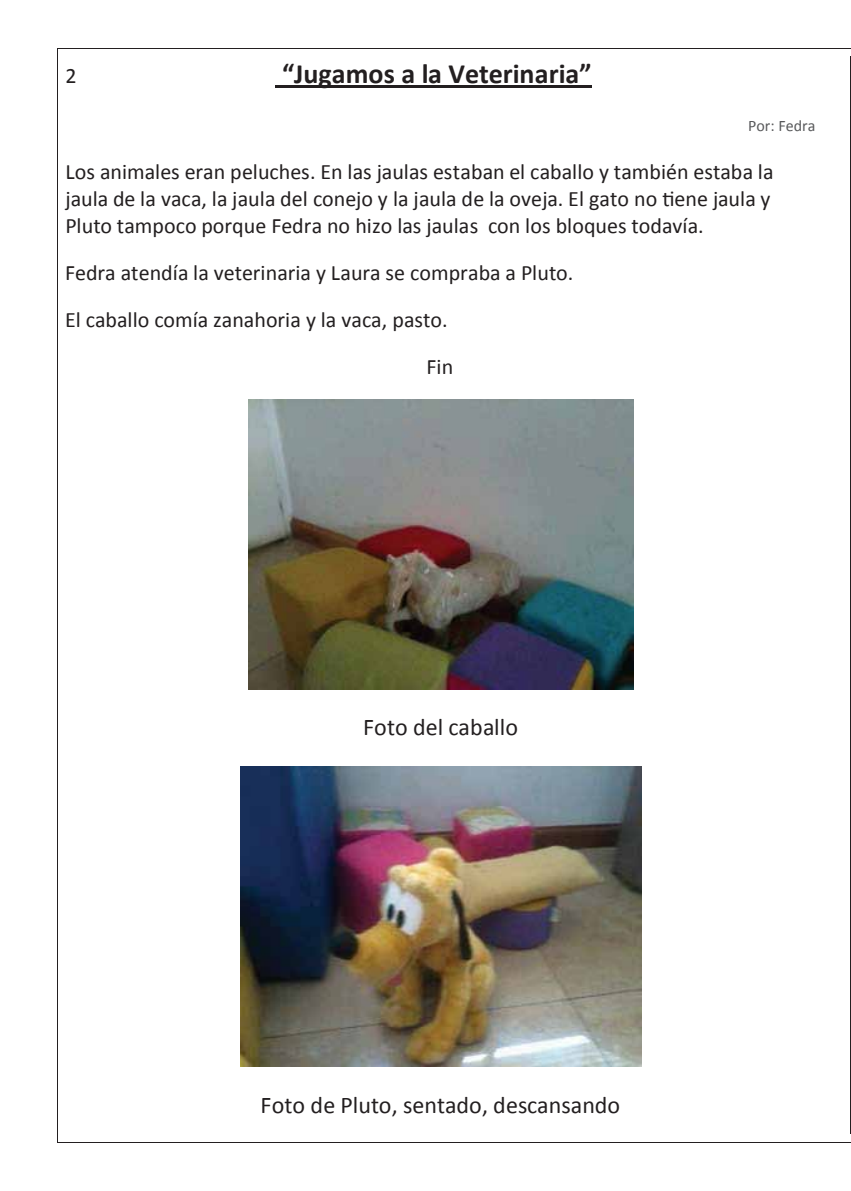
<style>
.page{position:relative;width:851px;height:1191px;background:#fff}
.page>*{position:absolute;margin:0;border:0;box-sizing:border-box;transform-origin:0 0}
.t1{font:700 28px "Calibri";color:#231f20}
.t2{font:24px "Calibri";letter-spacing:.005em;color:#231f20}
.t3{font:22px/26.8px "Calibri";color:#231f20}
.t4{font:16px "Calibri";color:#58595b}
</style>
<div class="page">
<hr style="left:275px;top:85px;width:316px;height:3px;background:#231f20">
<img style="left:249px;top:400px;width:384px;height:289px">
<img style="left:241px;top:766px;width:400px;height:300px">
<hr style="left:850px;top:57px;width:1px;height:1077px;background:#231f20">
<hr style="left:58px;top:48px;width:792px;height:1px;background:#231f20">
<hr style="left:57px;top:49px;width:1px;height:1093px;background:#231f20">
<hr style="left:58px;top:1142px;width:792px;height:1px;background:#231f20">
<p class="t3" style="left:66px;top:62px;width:13px">2</p>
<p class="t1" style="left:282px;top:56px;width:311px">“Jugamos a la Veterinaria”</p>
<p class="t4" style="left:748px;top:116px;width:69px">Por: Fedra</p>
<p class="t3" style="left:65px;top:158px;width:709px">Los animales eran peluches. En las jaulas estaban el caballo y también estaba la jaula de la vaca, la jaula del conejo y la jaula de la oveja. El gato no tiene jaula y<br>Pluto tampoco porque Fedra no hizo las jaulas con los bloques todavía.</p>
<p class="t3" style="left:65px;top:259px;width:509px">Fedra atendía la veterinaria y Laura se compraba a Pluto.</p>
<p class="t3" style="left:65px;top:306px;width:384px">El caballo comía zanahoria y la vaca, pasto.</p>
<p class="t3" style="left:426px;top:353px;width:28px">Fin</p>
<p class="t2" style="left:363px;top:712px;width:156px">Foto del caballo</p>
<p class="t2" style="left:260px;top:1089px;width:361px">Foto de Pluto, sentado, descansando</p>
</div>
